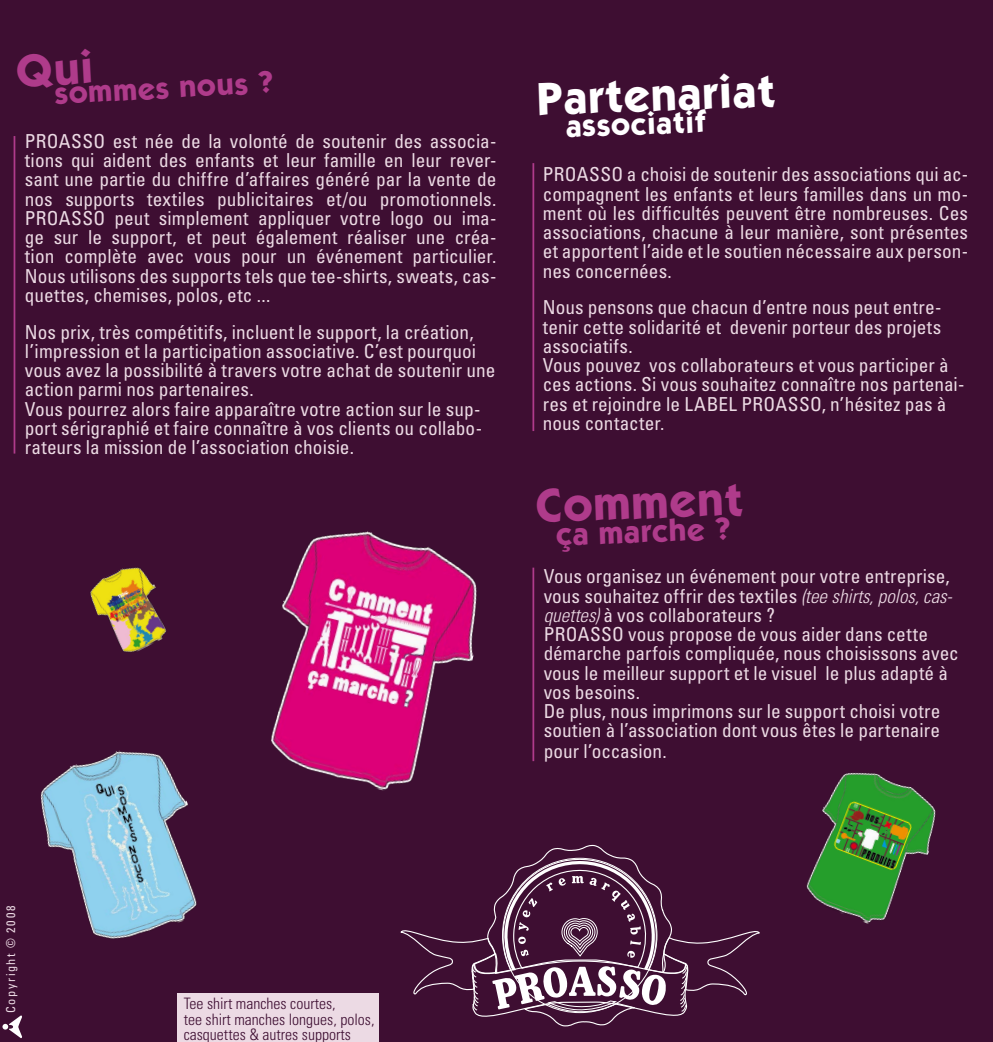
<style>
.page{position:relative;width:993px;height:1042px;background:#fff}
.page>*{position:absolute;margin:0;border:0;box-sizing:border-box;transform-origin:0 0}
.t1{font:700 47.25px "ITC Kabel Std";color:#af3b8b}
.t2{font:700 46.38px "ITC Kabel Std";color:#fff}
.t3{font:700 31.5px "ITC Kabel Std";color:#af3b8b}
.t4{font:700 30.97px "ITC Kabel Std";color:#fff}
.t5{font:700 30.62px "ITC Kabel Std";color:#af3b8b}
.t6{font:condensed 19.25px/19.2px "Univers LT Std";letter-spacing:.005em;color:#ecdae4}
.t7{font:300 condensed 15.75px/15.8px "Univers LT Std";color:#3e0e32}
.t8{font:condensed 12.25px "Univers LT Std";letter-spacing:.14em;color:#ecdae4}
.s1{font-weight:300;font-style:italic}
</style>
<div class="page">
<div style="left:0;top:0;width:992px;height:1042px;background:#3e0e32"></div>
<img style="left:90px;top:567px;width:77px;height:85px">
<hr style="left:14px;top:136px;width:1px;height:317px;background:#af3b8b">
<hr style="left:532px;top:163px;width:2px;height:268px;background:#af3b8b">
<hr style="left:532px;top:567px;width:2px;height:194px;background:#af3b8b">
<svg style="left:400px;top:844px;width:360px;height:183px"></svg>
<div style="left:177px;top:993px;width:201px;height:49px;background:#ecdae4"></div>
<img style="left:40px;top:750px;width:157px;height:189px">
<img style="left:806px;top:772px;width:130px;height:152px">
<img style="left:271px;top:531px;width:206px;height:260px">
<svg style="left:2px;top:1015px;width:20px;height:23px"></svg>
<h3 class="t5" style="left:54px;top:75px;width:220px;rotate:-3deg">sommes nous ?</h3>
<h2 class="t2" style="left:535px;top:71px;width:240px;rotate:-2deg">Partenariat</h2>
<h3 class="t4" style="left:565px;top:107px;width:141px;rotate:-2deg">associatif</h3>
<p class="t6" style="left:25px;top:131px;width:473px;text-align:justify">PROASSO est née de la volonté de soutenir des associa&shy;tions qui aident des enfants et leur famille en leur rever&shy;sant une partie du chiffre d’affaires généré par la vente de nos supports textiles publicitaires et/ou promotionnels.<br>PROASSO peut simplement appliquer votre logo ou ima&shy;ge sur le support, et peut également réaliser une créa&shy;tion complète avec vous pour un événement particulier.<br>Nous utilisons des supports tels que tee-shirts, sweats, cas&shy;quettes, chemises, polos, etc ...</p>
<p class="t6" style="left:25px;top:322px;width:472px">Nos prix, très compétitifs, incluent le support, la création, l’impression et la participation associative. C’est pourquoi vous avez la possibilité à travers votre achat de soutenir une action parmi nos partenaires.<br>Vous pourrez alors faire apparaître votre action sur le sup&shy;port sérigraphié et faire connaître à vos clients ou collabo&shy;rateurs la mission de l’association choisie.</p>
<p class="t6" style="left:542px;top:165px;width:427px;text-align:justify">PROASSO a choisi de soutenir des associations qui ac&shy;compagnent les enfants et leurs familles dans un mo&shy;ment où les difficultés peuvent être nombreuses. Ces associations, chacune à leur manière, sont présentes et apportent l’aide et le soutien nécessaire aux person&shy;nes concernées.</p>
<p class="t6" style="left:542px;top:298px;width:423px">Nous pensons que chacun d’entre nous peut entre&shy;tenir cette solidarité et devenir porteur des projets associatifs.<br>Vous pouvez vos collaborateurs et vous participer à ces actions. Si vous souhaitez connaître nos partenai&shy;res et rejoindre le LABEL PROASSO, n’hésitez pas à nous contacter.</p>
<h1 class="t1" style="left:535px;top:477px;width:209px;rotate:-2deg">Comment</h1>
<h3 class="t3" style="left:555px;top:515px;width:176px;rotate:-2deg">ça marche ?</h3>
<p class="t8" style="left:3px;top:1013px;width:109px;rotate:-90deg">Copyright © 2008</p>
<p class="t7" style="left:184px;top:995px;width:192px">Tee shirt manches courtes,<br>tee shirt manches longues, polos, casquettes &amp; autres supports</p>
<p class="t6" style="left:543px;top:566px;width:416px">Vous organisez un événement pour votre entreprise, vous souhaitez offrir des textiles <span class="s1">(tee shirts, polos, cas&shy;quettes)</span> à vos collaborateurs ?<br>PROASSO vous propose de vous aider dans cette démarche parfois compliquée, nous choisissons avec vous le meilleur support et le visuel le plus adapté à vos besoins.<br>De plus, nous imprimons sur le support choisi votre soutien à l’association dont vous êtes le partenaire</p>
<p class="t6" style="left:543px;top:741px;width:125px">pour l’occasion.</p>
</div>
